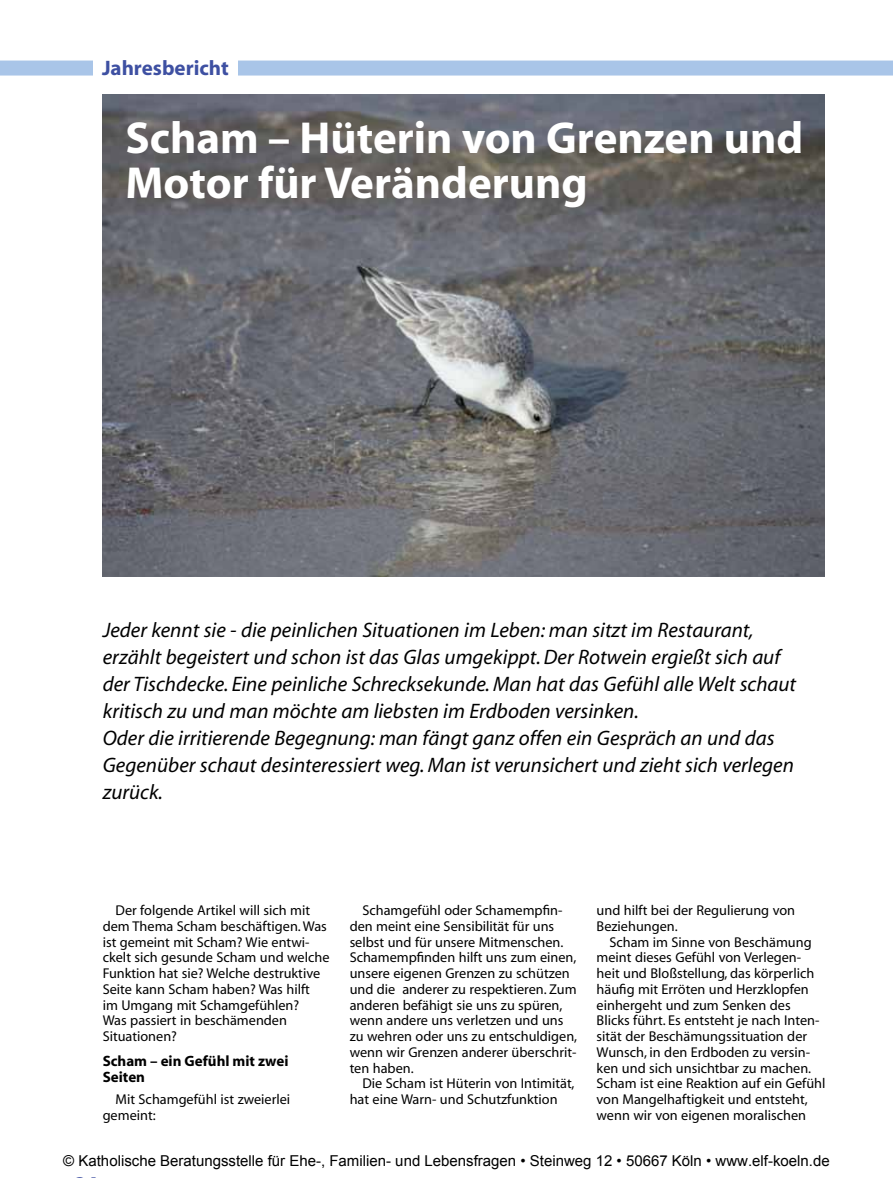
<style>
.page{position:relative;width:893px;height:1178px;background:#fff}
.page>*{position:absolute;margin:0;border:0;box-sizing:border-box;transform-origin:0 0}
.t1{font:700 45px/45px "Myriad";color:#fff}
.t2{font:italic 21px/27px "Myriad";color:#000}
.t3{font:700 21px "Myriad";color:#3e50a2}
.t4{font:15px "Arial";color:#000}
.t5{font:700 15px/15.8px "Myriad";color:#000}
.t6{font:14.25px/15.8px "Myriad";color:#000}
</style>
<div class="page">
<div style="left:0;top:61px;width:893px;height:15px;background:#a9c5e8"></div>
<div style="left:94px;top:60px;width:144px;height:23px;background:#fff"></div>
<img style="left:102px;top:94px;width:723px;height:482px">
<h2 class="t3" style="left:102px;top:57px;width:128px">Jahresbericht</h2>
<h1 class="t1" style="left:125px;top:117px;width:679px">Scham – Hüterin von Grenzen und<br>Motor für Veränderung</h1>
<p class="t2" style="left:103px;top:617px;width:695px">Jeder kennt sie - die peinlichen Situationen im Leben: man sitzt im Restaurant, erzählt begeistert und schon ist das Glas umgekippt. Der Rotwein ergießt sich auf der Tischdecke. Eine peinliche Schrecksekunde. Man hat das Gefühl alle Welt schaut kritisch zu und man möchte am liebsten im Erdboden versinken.<br>Oder die irritierende Begegnung: man fängt ganz offen ein Gespräch an und das Gegenüber schaut desinteressiert weg. Man ist verunsichert und zieht sich verlegen zurück.</p>
<p class="t6" style="left:103px;top:903px;width:228px;text-indent:13px">Der folgende Artikel will sich mit dem Thema Scham beschäftigen. Was ist gemeint mit Scham? Wie entwi&shy;ckelt sich gesunde Scham und welche<br>Funktion hat sie? Welche destruktive<br>Seite kann Scham haben? Was hilft<br>im Umgang mit Schamgefühlen?<br>Was passiert in beschämenden<br>Situationen?</p>
<p class="t5" style="left:103px;top:1053px;width:187px">Scham – ein Gefühl mit zwei<br>Seiten</p>
<p class="t6" style="left:103px;top:1092px;width:189px;text-indent:13px">Mit Schamgefühl ist zweierlei gemeint:</p>
<p class="t6" style="left:350px;top:903px;width:229px;text-indent:13px">Schamgefühl oder Schamempfin&shy;den meint eine Sensibilität für uns selbst und für unsere Mitmenschen.<br>Schamempfinden hilft uns zum einen, unsere eigenen Grenzen zu schützen und die anderer zu respektieren. Zum anderen befähigt sie uns zu spüren, wenn andere uns verletzen und uns zu wehren oder uns zu entschuldigen, wenn wir Grenzen anderer überschrit&shy;ten haben.</p>
<p class="t6" style="left:350px;top:1076px;width:226px;text-indent:13px">Die Scham ist Hüterin von Intimität, hat eine Warn- und Schutzfunktion</p>
<p class="t6" style="left:597px;top:903px;width:200px">und hilft bei der Regulierung von<br>Beziehungen.</p>
<p class="t6" style="left:597px;top:934px;width:230px;text-indent:13px">Scham im Sinne von Beschämung meint dieses Gefühl von Verlegen&shy;heit und Bloßstellung, das körperlich häufig mit Erröten und Herzklopfen einhergeht und zum Senken des Blicks führt. Es entsteht je nach Inten&shy;sität der Beschämungssituation der Wunsch, in den Erdboden zu versin&shy;ken und sich unsichtbar zu machen.<br>Scham ist eine Reaktion auf ein Gefühl von Mangelhaftigkeit und entsteht, wenn wir von eigenen moralischen</p>
<p class="t4" style="left:63px;top:1151px;width:768px">© Katholische Beratungsstelle für Ehe-, Familien- und Lebensfragen • Steinweg 12 • 50667 Köln • www.elf-koeln.de</p>
</div>
